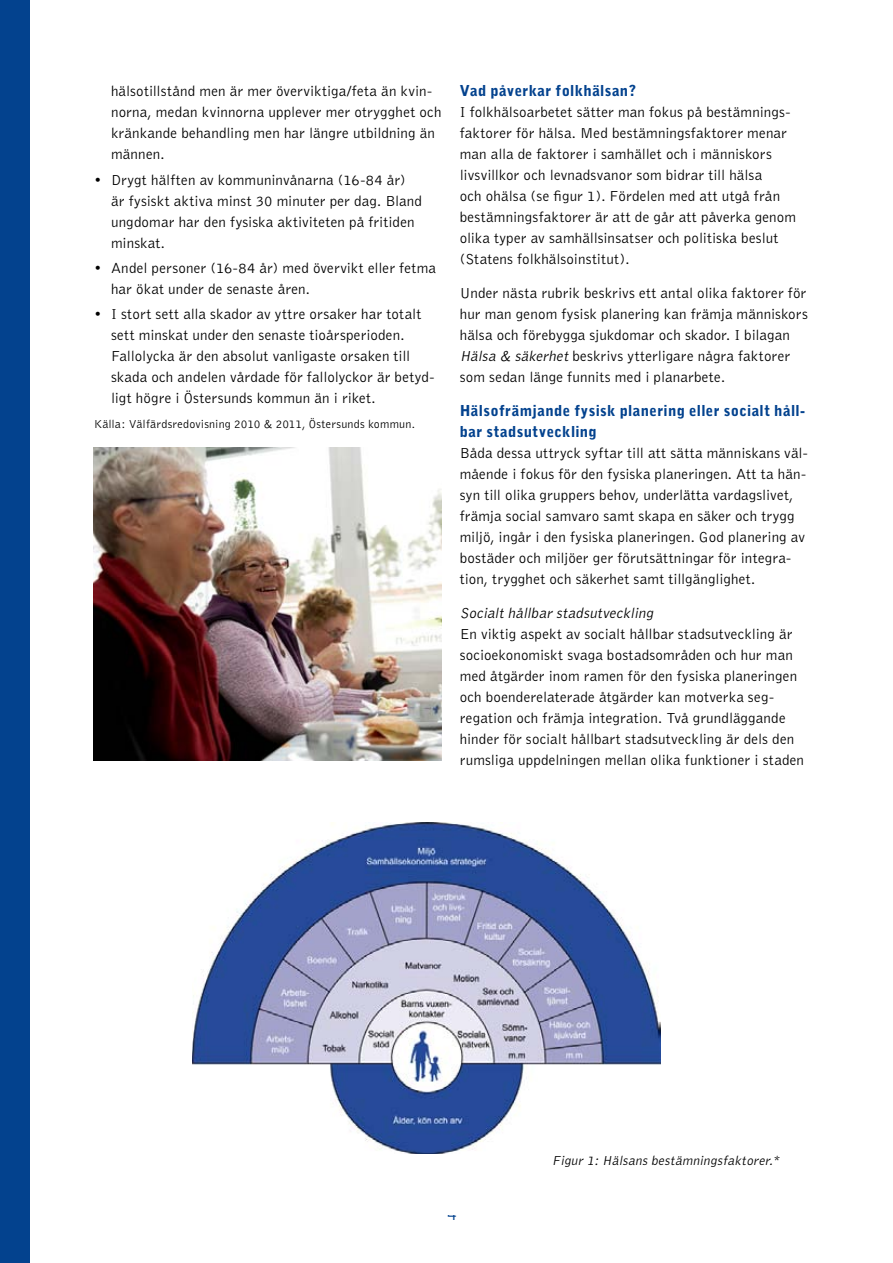
<style>
.page{position:relative;width:893px;height:1263px;background:#fff}
.page>*{position:absolute;margin:0;border:0;box-sizing:border-box;transform-origin:0 0}
.t1{font:300 18px "Bell Gothic";color:#03428e}
.t2{font:300 15px/21px "Bell Gothic";letter-spacing:.01em;color:#000}
.t3{font:900 15px/21px "Bell Gothic";letter-spacing:.025em;color:#03428e}
.t4{font:italic 300 15px "Bell Gothic";color:#000}
.t5{font:italic 300 13.5px "Bell Gothic";color:#000}
.t6{font:300 12px "Bell Gothic";letter-spacing:.015em;color:#000}
.s1{font-style:italic}
</style>
<div class="page">
<div style="left:0;top:0;width:30px;height:1263px;background:#03428e"></div>
<img style="left:193px;top:822px;width:468px;height:331px">
<img style="left:94px;top:448px;width:348px;height:312px">
<p class="t2" style="left:111px;top:81px;width:332px">hälsotillstånd men är mer överviktiga/feta än kvin&shy;norna, medan kvinnorna upplever mer otrygghet och kränkande behandling men har längre utbildning än männen.</p>
<p class="t2" style="left:111px;top:169px;width:313px;text-indent:-17px">• Drygt hälften av kommuninvånarna (16-84 år) är fysiskt aktiva minst 30 minuter per dag. Bland ungdomar har den fysiska aktiviteten på fritiden minskat.</p>
<p class="t2" style="left:111px;top:258px;width:327px;text-indent:-17px">• Andel personer (16-84 år) med övervikt eller fetma har ökat under de senaste åren.</p>
<p class="t2" style="left:111px;top:304px;width:325px;text-indent:-17px">• I stort sett alla skador av yttre orsaker har totalt sett minskat under den senaste tioårsperioden.<br>Fallolycka är den absolut vanligaste orsaken till skada och andelen vårdade för fallolyckor är betyd&shy;ligt högre i Östersunds kommun än i riket.</p>
<p class="t6" style="left:94px;top:418px;width:323px">Källa: Välfärdsredovisning 2010 &amp; 2011, Östersunds kommun.</p>
<p class="t3" style="left:460px;top:81px;width:178px">Vad påverkar folkhälsan?</p>
<p class="t2" style="left:460px;top:102px;width:338px">I folkhälsoarbetet sätter man fokus på bestämnings&shy;faktorer för hälsa. Med bestämningsfaktorer menar man alla de faktorer i samhället och i människors livsvillkor och levnadsvanor som bidrar till hälsa<br>och ohälsa (se figur 1). Fördelen med att utgå från bestämningsfaktorer är att de går att påverka genom olika typer av samhällsinsatser och politiska beslut (Statens folkhälsoinstitut).</p>
<p class="t2" style="left:460px;top:283px;width:350px">Under nästa rubrik beskrivs ett antal olika faktorer för hur man genom fysisk planering kan främja människors hälsa och förebygga sjukdomar och skador. I bilagan <span class="s1">Hälsa &amp; säkerhet</span> beskrivs ytterligare några faktorer som sedan länge funnits med i planarbete.</p>
<p class="t3" style="left:460px;top:400px;width:347px">Hälsofrämjande fysisk planering eller socialt håll&shy;bar stadsutveckling</p>
<p class="t2" style="left:460px;top:443px;width:350px">Båda dessa uttryck syftar till att sätta människans väl&shy;mående i fokus för den fysiska planeringen. Att ta hän&shy;syn till olika gruppers behov, underlätta vardagslivet, främja social samvaro samt skapa en säker och trygg miljö, ingår i den fysiska planeringen. God planering av bostäder och miljöer ger förutsättningar för integra&shy;tion, trygghet och säkerhet samt tillgänglighet.</p>
<p class="t4" style="left:460px;top:605px;width:198px">Socialt hållbar stadsutveckling</p>
<p class="t2" style="left:460px;top:623px;width:346px">En viktig aspekt av socialt hållbar stadsutveckling är socioekonomiskt svaga bostadsområden och hur man med åtgärder inom ramen för den fysiska planeringen och boenderelaterade åtgärder kan motverka seg&shy;regation och främja integration. Två grundläggande hinder för socialt hållbart stadsutveckling är dels den rumsliga uppdelningen mellan olika funktioner i staden</p>
<p class="t5" style="left:552px;top:1153px;width:232px">Figur 1: Hälsans bestämningsfaktorer.*</p>
<p class="t1" style="left:447px;top:1204px;width:12px">4</p>
</div>
